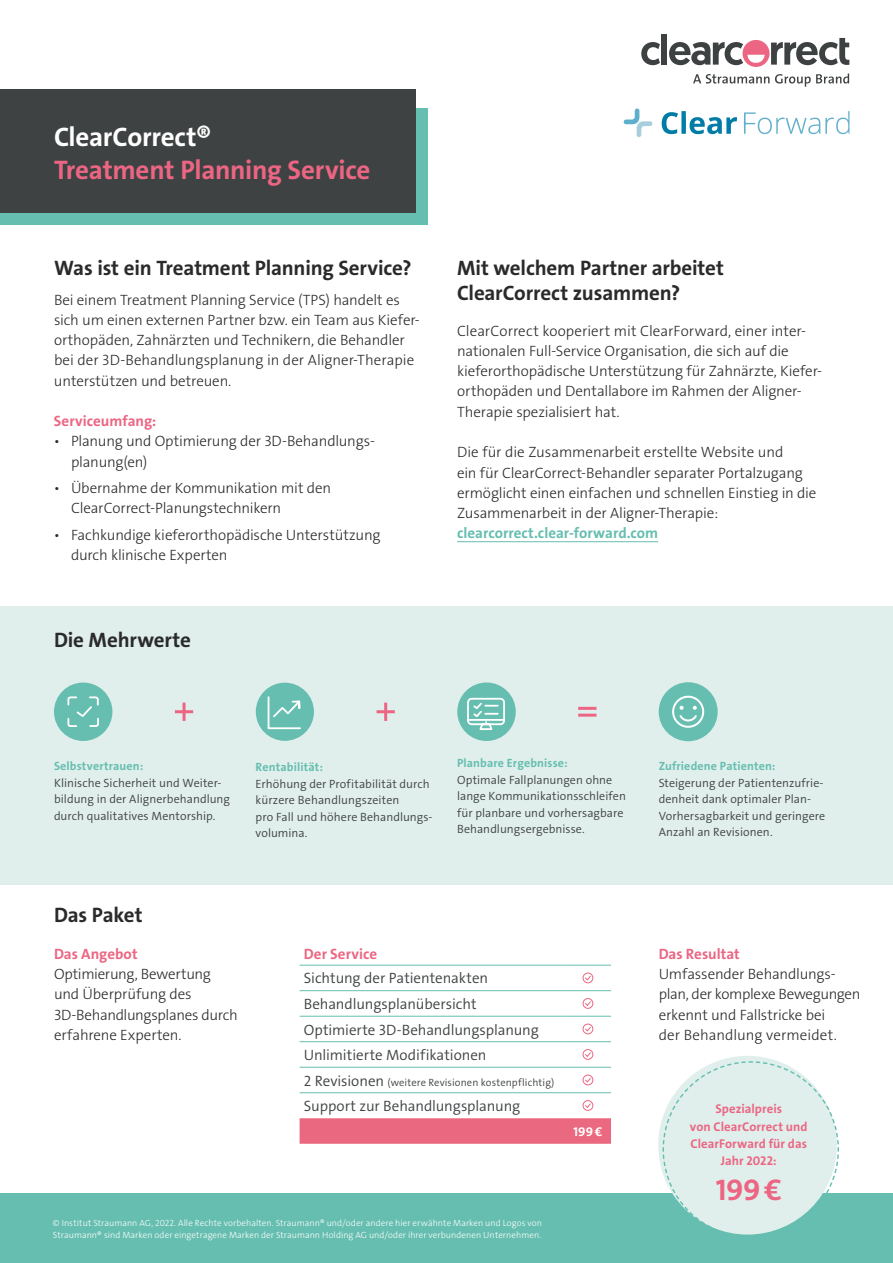
<style>
.page{position:relative;width:893px;height:1263px;background:#fff}
.page>*{position:absolute;margin:0;border:0;box-sizing:border-box;transform-origin:0 0}
.t1{font:30px "The Sans LP7 Bld";color:#ec6683}
.t2{font:27px "The Sans LP7 Bld";letter-spacing:-.01em;color:#ec6683}
.t3{font:27px "The Sans LP7 Bld";letter-spacing:-.005em;color:#fff}
.t4{font:21px/25.2px "The Sans LP7 Bld";letter-spacing:-.01em;color:#2a2a2a}
.t5{font:15px/20.2px "The Sans LP3 Lig";letter-spacing:-.01em;color:#2a2a2a}
.t6{font:15px/25.5px "The Sans LP4 Se Lig";letter-spacing:-.005em;color:#3f4243}
.t7{font:15px "The Sans LP7 Bld";color:#ec6683}
.t8{font:15px "The Sans LP7 Bld";color:#66beb0}
.t9{font:12.75px/17.2px "The Sans LP7 Bld";letter-spacing:.005em;color:#ec6683;text-align:center}
.t10{font:12.75px "The Sans LP7 Bld";color:#fff}
.t11{font:12px/16.5px "The Sans LP4 Se Lig";letter-spacing:.005em;color:#3f4243}
.t12{font:12px "The Sans LP7 Bld";letter-spacing:.015em;color:#66beb0}
.t13{font:10.5px "The Sans LP4 Se Lig";letter-spacing:.01em;color:#3f4243}
.t14{font:9px/12px "The Sans LP3 Lig";letter-spacing:.005em;color:#fff}
.s1{font-size:15px}
</style>
<div class="page">
<div style="left:0;top:606px;width:893px;height:278px;background:#e0efec"></div>
<div style="left:0;top:108px;width:428px;height:117px;background:#66beb0"></div>
<div style="left:0;top:1194px;width:893px;height:69px;background:#66beb0"></div>
<div style="left:0;top:89px;width:415px;height:124px;background:#3f4243"></div>
<svg style="left:641px;top:42px;width:19px;height:23px"></svg>
<div style="left:662px;top:34px;width:5px;height:31px;background:#3e4142"></div>
<svg style="left:669px;top:38px;width:180px;height:29px"></svg>
<svg style="left:693px;top:74px;width:156px;height:13px"></svg>
<hr style="left:457px;top:541px;width:201px;height:1px;background:#66beb0">
<div style="left:659px;top:682px;width:59px;height:59px;background:#66beb0;border-radius:50%"></div>
<svg style="left:672px;top:696px;width:32px;height:32px"></svg>
<div style="left:256px;top:683px;width:58px;height:58px;background:#66beb0;border-radius:50%"></div>
<svg style="left:267px;top:696px;width:34px;height:34px"></svg>
<div style="left:54px;top:682px;width:58px;height:59px;background:#66beb0;border-radius:50%"></div>
<svg style="left:67px;top:696px;width:32px;height:31px"></svg>
<div style="left:457px;top:682px;width:59px;height:59px;background:#66beb0;border-radius:50%"></div>
<svg style="left:467px;top:697px;width:38px;height:33px"></svg>
<hr style="left:183px;top:703px;width:3px;height:18px;background:#ec6683">
<hr style="left:175px;top:710px;width:18px;height:3px;background:#ec6683">
<hr style="left:384px;top:703px;width:3px;height:18px;background:#ec6683">
<hr style="left:377px;top:710px;width:18px;height:3px;background:#ec6683">
<hr style="left:578px;top:714px;width:18px;height:3px;background:#ec6683">
<hr style="left:578px;top:707px;width:18px;height:3px;background:#ec6683">
<svg style="left:300px;top:1118px;width:311px;height:26px;background:#eb6b82"></svg>
<hr style="left:300px;top:990px;width:267px;height:1px;background:#66beb0">
<hr style="left:567px;top:990px;width:44px;height:1px;background:#66beb0">
<hr style="left:300px;top:1016px;width:267px;height:1px;background:#66beb0">
<hr style="left:567px;top:1016px;width:44px;height:1px;background:#66beb0">
<hr style="left:300px;top:1041px;width:267px;height:1px;background:#66beb0">
<hr style="left:567px;top:1041px;width:44px;height:1px;background:#66beb0">
<hr style="left:300px;top:1067px;width:267px;height:1px;background:#66beb0">
<hr style="left:567px;top:1067px;width:44px;height:1px;background:#66beb0">
<hr style="left:300px;top:1092px;width:267px;height:1px;background:#66beb0">
<hr style="left:567px;top:1092px;width:44px;height:1px;background:#66beb0">
<hr style="left:300px;top:965px;width:267px;height:1px;background:#66beb0">
<hr style="left:567px;top:965px;width:44px;height:1px;background:#66beb0">
<div style="left:583px;top:972px;width:10px;height:11px;border:1px solid #ec6683;border-radius:50%"></div>
<svg style="left:584px;top:975px;width:8px;height:6px"></svg>
<div style="left:583px;top:998px;width:10px;height:11px;border:1px solid #ec6683;border-radius:50%"></div>
<svg style="left:584px;top:1000px;width:8px;height:7px"></svg>
<div style="left:583px;top:1024px;width:10px;height:10px;border:1px solid #ec6683;border-radius:50%"></div>
<svg style="left:584px;top:1026px;width:8px;height:6px"></svg>
<div style="left:583px;top:1049px;width:10px;height:11px;border:1px solid #ec6683;border-radius:50%"></div>
<svg style="left:584px;top:1051px;width:8px;height:7px"></svg>
<div style="left:583px;top:1075px;width:10px;height:10px;border:1px solid #ec6683;border-radius:50%"></div>
<svg style="left:584px;top:1077px;width:8px;height:6px"></svg>
<div style="left:583px;top:1100px;width:10px;height:11px;border:1px solid #ec6683;border-radius:50%"></div>
<svg style="left:584px;top:1102px;width:8px;height:7px"></svg>
<svg style="left:662px;top:1060px;width:178px;height:175px"></svg>
<svg style="left:661px;top:111px;width:76px;height:23px"></svg>
<svg style="left:744px;top:111px;width:105px;height:24px"></svg>
<svg style="left:624px;top:108px;width:29px;height:29px"></svg>
<h2 class="t3" style="left:54px;top:120px;width:159px">ClearCorrect®</h2>
<h2 class="t2" style="left:54px;top:152px;width:318px">Treatment Planning Service</h2>
<h3 class="t4" style="left:54px;top:255px;width:359px">Was ist ein Treatment Planning Service?</h3>
<p class="t5" style="left:54px;top:289px;width:367px">Bei einem Treatment Planning Service (TPS) handelt es sich um einen externen Partner bzw. ein Team aus Kiefer&shy;orthopäden, Zahnärzten und Technikern, die Behandler bei der 3D-Behandlungsplanung in der Aligner-Therapie unterstützen und betreuen.</p>
<p class="t7" style="left:54px;top:411px;width:104px">Serviceumfang:</p>
<p class="t5" style="left:71px;top:431px;width:305px;text-indent:-17px">• Planung und Optimierung der 3D-Behandlungs&shy;planung(en)</p>
<p class="t5" style="left:71px;top:478px;width:262px;text-indent:-17px">• Übernahme der Kommunikation mit den<br>ClearCorrect-Planungstechnikern</p>
<p class="t5" style="left:71px;top:525px;width:311px;text-indent:-17px">• Fachkundige kieferorthopädische Unterstützung durch klinische Experten</p>
<h3 class="t4" style="left:54px;top:627px;width:138px">Die Mehrwerte</h3>
<h3 class="t4" style="left:457px;top:255px;width:268px">Mit welchem Partner arbeitet<br>ClearCorrect zusammen?</h3>
<p class="t5" style="left:457px;top:321px;width:366px">ClearCorrect kooperiert mit ClearForward, einer inter&shy;nationalen Full-Service Organisation, die sich auf die kieferorthopädische Unterstützung für Zahnärzte, Kiefer&shy;orthopäden und Dentallabore im Rahmen der Aligner-Therapie spezialisiert hat.</p>
<p class="t5" style="left:457px;top:442px;width:361px">Die für die Zusammenarbeit erstellte Website und<br>ein für ClearCorrect-Behandler separater Portalzugang ermöglicht einen einfachen und schnellen Einstieg in die Zusammenarbeit in der Aligner-Therapie:</p>
<p class="t8" style="left:457px;top:523px;width:203px">clearcorrect.clear-forward.com</p>
<p class="t12" style="left:54px;top:758px;width:91px">Selbstvertrauen:</p>
<p class="t11" style="left:54px;top:774px;width:177px">Klinische Sicherheit und Weiter&shy;bildung in der Alignerbehandlung durch qualitatives Mentorship.</p>
<p class="t12" style="left:256px;top:759px;width:69px">Rentabilität:</p>
<p class="t11" style="left:256px;top:775px;width:178px">Erhöhung der Profitabilität durch kürzere Behandlungszeiten<br>pro Fall und höhere Behandlungs&shy;volumina.</p>
<p class="t12" style="left:457px;top:756px;width:112px">Planbare Ergebnisse:</p>
<p class="t11" style="left:457px;top:772px;width:170px">Optimale Fallplanungen ohne lange Kommunikationsschleifen für planbare und vorhersagbare<br>Behandlungsergebnisse.</p>
<h3 class="t4" style="left:54px;top:903px;width:90px">Das Paket</h3>
<p class="t12" style="left:659px;top:758px;width:118px">Zufriedene Patienten:</p>
<p class="t11" style="left:659px;top:774px;width:168px">Steigerung der Patientenzufrie&shy;denheit dank optimaler Plan-<br>Vorhersagbarkeit und geringere<br>Anzahl an Revisionen.</p>
<p class="t7" style="left:54px;top:944px;width:85px">Das Angebot</p>
<p class="t5" style="left:54px;top:964px;width:185px">Optimierung, Bewertung und Überprüfung des<br>3D-Behandlungsplanes durch erfahrene Experten.</p>
<p class="t7" style="left:304px;top:944px;width:75px">Der Service</p>
<p class="t6" style="left:304px;top:966px;width:237px">Sichtung der Patientenakten<br>Behandlungsplanübersicht<br>Optimierte 3D-Behandlungsplanung<br>Unlimitierte Modifikationen</p>
<p class="t13" style="left:304px;top:1075px;width:252px"><span class="s1">2 Revisionen</span> (weitere Revisionen kostenpflichtig)</p>
<p class="t6" style="left:304px;top:1093px;width:218px">Support zur Behandlungsplanung</p>
<p class="t10" style="left:573px;top:1123px;width:30px">199€</p>
<p class="t14" style="left:53px;top:1217px;width:491px">© Institut Straumann AG, 2022. Alle Rechte vorbehalten. Straumann® und/oder andere hier erwähnte Marken und Logos von<br>Straumann® sind Marken oder eingetragene Marken der Straumann Holding AG und/oder ihrer verbundenen Unternehmen.</p>
<p class="t7" style="left:659px;top:944px;width:83px">Das Resultat</p>
<p class="t5" style="left:659px;top:964px;width:203px">Umfassender Behandlungs&shy;plan, der komplexe Bewegungen erkennt und Fallstricke bei<br>der Behandlung vermeidet.</p>
<p class="t9" style="left:690px;top:1100px;width:119px">Spezialpreis<br>von ClearCorrect und<br>ClearForward für das<br>Jahr 2022:</p>
<h1 class="t1" style="left:716px;top:1170px;width:68px">199€</h1>
</div>
